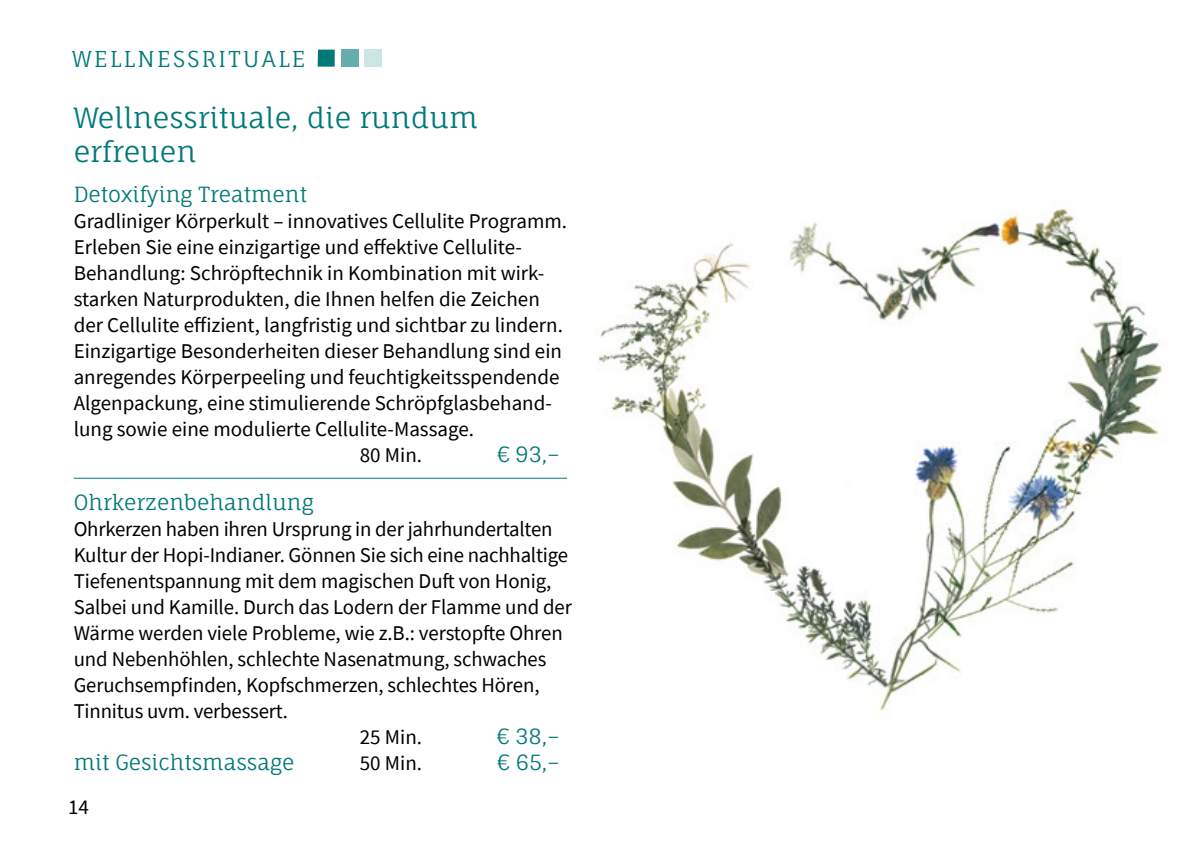
<style>
.page{position:relative;width:1191px;height:842px;background:#fff}
.page>*{position:absolute;margin:0;border:0;box-sizing:border-box;transform-origin:0 0}
.t1{font:28px/33.6px "Fauna One";color:#007978}
.t2{font:22px "Fauna One";letter-spacing:.11em;color:#007978}
.t3{font:21px "Source Sans Pro";letter-spacing:-.005em;color:#000}
.t4{font:21px "Fauna One";color:#007978}
</style>
<div class="page">
<img style="left:598px;top:202px;width:566px;height:509px">
<div style="left:318px;top:50px;width:17px;height:17px;background:#007978"></div>
<div style="left:341px;top:50px;width:17px;height:17px;background:#66aeae"></div>
<div style="left:364px;top:50px;width:17px;height:17px;background:#cde4e4"></div>
<hr style="left:74px;top:478px;width:493px;height:1px;background:#007978">
<p class="t2" style="left:72px;top:45px;width:235px">WELLNESSRITUALE</p>
<h1 class="t1" style="left:74px;top:101px;width:405px">Wellnessrituale, die rundum erfreuen</h1>
<p class="t4" style="left:74px;top:181px;width:235px">Detoxifying Treatment</p>
<p class="t3" style="left:74px;top:208px;width:495px">Gradliniger Körperkult – innovatives Cellulite Programm.</p>
<p class="t3" style="left:74px;top:234px;width:450px">Erleben Sie eine einzigartige und effektive Cellulite-</p>
<p class="t3" style="left:74px;top:260px;width:472px">Behandlung: Schröpftechnik in Kombination mit wirk-</p>
<p class="t3" style="left:74px;top:286px;width:467px">starken Naturprodukten, die Ihnen helfen die Zeichen</p>
<p class="t3" style="left:74px;top:312px;width:491px">der Cellulite effizient, langfristig und sichtbar zu lindern.</p>
<p class="t3" style="left:74px;top:338px;width:490px">Einzigartige Besonderheiten dieser Behandlung sind ein</p>
<p class="t3" style="left:74px;top:364px;width:487px">anregendes Körperpeeling und feuchtigkeitsspendende</p>
<p class="t3" style="left:74px;top:390px;width:480px">Algenpackung, eine stimulierende Schröpfglasbehand-</p>
<p class="t3" style="left:74px;top:416px;width:402px">lung sowie eine modulierte Cellulite-Massage.</p>
<p class="t3" style="left:360px;top:442px;width:64px">80 Min.</p>
<p class="t4" style="left:497px;top:441px;width:64px">€ 93,–</p>
<p class="t4" style="left:74px;top:489px;width:241px">Ohrkerzenbehandlung</p>
<p class="t3" style="left:74px;top:515px;width:480px">Ohrkerzen haben ihren Ursprung in der jahrhundertalten</p>
<p class="t3" style="left:74px;top:541px;width:496px">Kultur der Hopi-Indianer. Gönnen Sie sich eine nachhaltige</p>
<p class="t3" style="left:74px;top:567px;width:479px">Tiefenentspannung mit dem magischen Duft von Honig,</p>
<p class="t3" style="left:74px;top:593px;width:500px">Salbei und Kamille. Durch das Lodern der Flamme und der</p>
<p class="t3" style="left:74px;top:619px;width:490px">Wärme werden viele Probleme, wie z.B.: verstopfte Ohren</p>
<p class="t3" style="left:74px;top:645px;width:474px">und Nebenhöhlen, schlechte Nasenatmung, schwaches</p>
<p class="t3" style="left:74px;top:671px;width:467px">Geruchsempfinden, Kopfschmerzen, schlechtes Hören,</p>
<p class="t3" style="left:74px;top:697px;width:216px">Tinnitus uvm. verbessert.</p>
<p class="t3" style="left:360px;top:723px;width:64px">25 Min.</p>
<p class="t4" style="left:497px;top:723px;width:64px">€ 38,–</p>
<p class="t4" style="left:74px;top:749px;width:222px">mit Gesichtsmassage</p>
<p class="t3" style="left:360px;top:749px;width:64px">50 Min.</p>
<p class="t4" style="left:497px;top:749px;width:63px">€ 65,–</p>
<p class="t3" style="left:68px;top:793px;width:22px">14</p>
</div>
